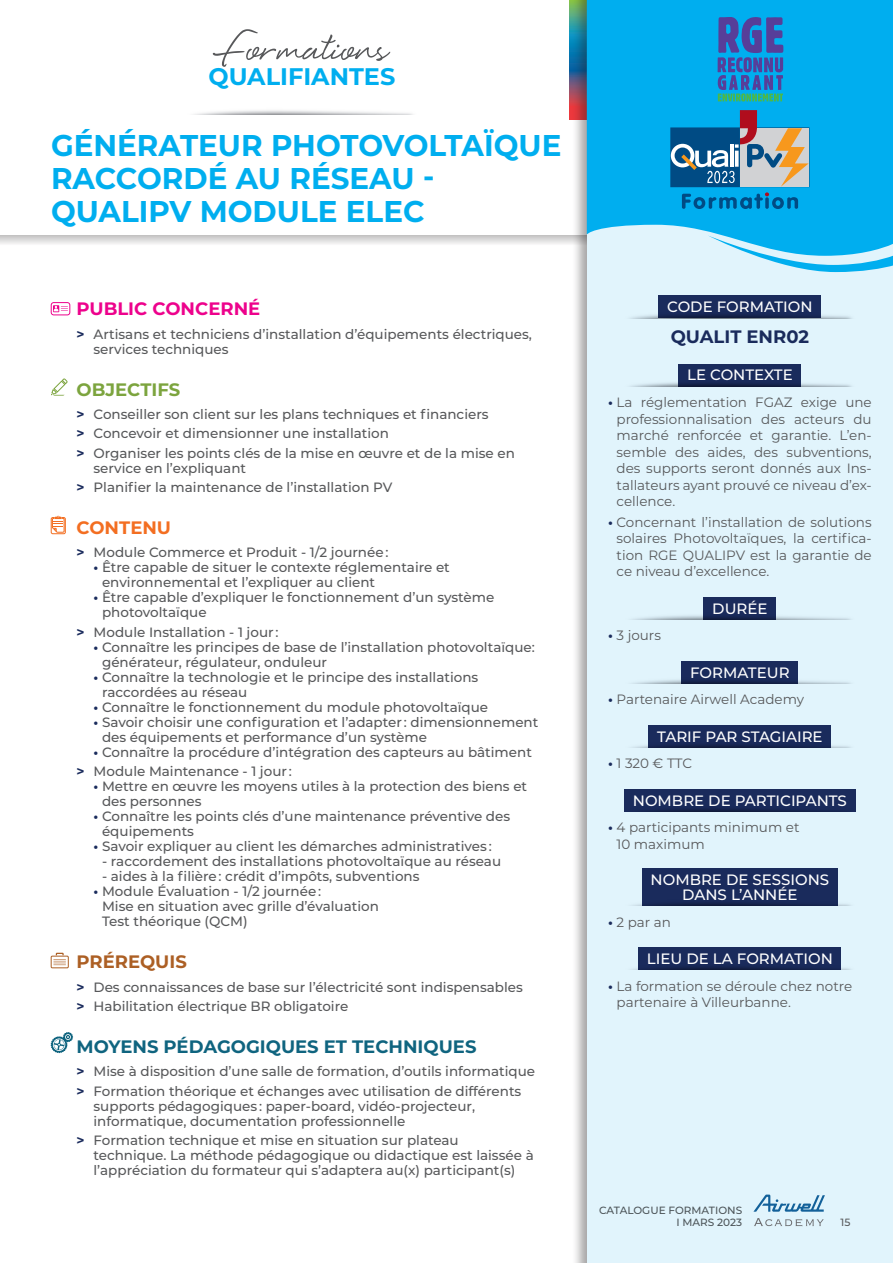
<style>
.page{position:relative;width:893px;height:1263px;background:#fff}
.page>*{position:absolute;margin:0;border:0;box-sizing:border-box;transform-origin:0 0}
.t1{font:69px "Eye Catching";color:#57585a}
.t2{font:700 30px/33px "Montserrat";color:#00aeef}
.t3{font:700 24px "Montserrat";color:#00aeef}
.t4{font:700 18px "Montserrat";color:#0f647f}
.t5{font:700 18px "Montserrat";color:#ed028c}
.t6{font:700 18px "Montserrat";color:#1a2b5c}
.t7{font:700 18px "Montserrat";color:#7ca43e}
.t8{font:700 18px "Montserrat";color:#ac5f24}
.t9{font:700 18px "Montserrat";color:#f36e21}
.t10{font:500 15px/15px "Montserrat";color:#fff;text-align:center}
.t11{font:500 13.5px/15px "Montserrat";color:#57585a}
.t12{font:13.5px/16.5px "Montserrat";color:#57585a;text-align:justify}
.t13{font:500 10.5px/12px "Montserrat";color:#57585a}
.s1{font-weight:700;color:#1a2b5c}
</style>
<div class="page">
<svg style="left:570px;top:0;width:2px;height:119px"></svg>
<div style="left:572px;top:0;width:321px;height:1263px;background:#231f20;opacity:.4"></div>
<div style="left:587px;top:0;width:306px;height:1263px;background:#e1f4fc"></div>
<div style="left:659px;top:296px;width:162px;height:22px;background:#1a2b5c"></div>
<div style="left:679px;top:364px;width:122px;height:22px;background:#1a2b5c"></div>
<div style="left:704px;top:597px;width:72px;height:22px;background:#1a2b5c"></div>
<div style="left:682px;top:661px;width:116px;height:22px;background:#1a2b5c"></div>
<div style="left:649px;top:725px;width:182px;height:22px;background:#1a2b5c"></div>
<div style="left:624px;top:789px;width:231px;height:22px;background:#1a2b5c"></div>
<div style="left:642px;top:868px;width:196px;height:38px;background:#1a2b5c"></div>
<div style="left:638px;top:947px;width:203px;height:23px;background:#1a2b5c"></div>
<img style="left:632px;top:311px;width:219px;height:7px">
<img style="left:632px;top:379px;width:219px;height:7px">
<img style="left:632px;top:612px;width:219px;height:8px">
<img style="left:636px;top:676px;width:213px;height:7px">
<img style="left:636px;top:740px;width:213px;height:7px">
<img style="left:649px;top:804px;width:207px;height:7px">
<svg style="left:53px;top:305px;width:15px;height:7px"></svg>
<div style="left:51px;top:302px;width:19px;height:13px;border:1px solid #ed028c;border-radius:2px"></div>
<svg style="left:51px;top:378px;width:17px;height:18px"></svg>
<svg style="left:51px;top:516px;width:15px;height:18px"></svg>
<svg style="left:51px;top:953px;width:18px;height:15px"></svg>
<svg style="left:51px;top:1032px;width:22px;height:21px"></svg>
<div style="left:0;top:235px;width:587px;height:20px;background:linear-gradient(to bottom,#d2d1d1,#fff)"></div>
<svg style="left:587px;top:0;width:306px;height:272px;background:#1eb7f0"></svg>
<svg style="left:718px;top:17px;width:65px;height:85px;background:#3174b8"></svg>
<svg style="left:671px;top:110px;width:138px;height:99px;background:#4f93b3"></svg>
<svg style="left:753px;top:1194px;width:72px;height:18px"></svg>
<svg style="left:754px;top:1218px;width:70px;height:8px"></svg>
<h1 class="t1" style="left:216px;top:21px;width:173px">Formations</h1>
<h3 class="t3" style="left:208px;top:59px;width:188px">QUALIFIANTES</h3>
<h2 class="t2" style="left:51px;top:128px;width:512px">GÉNÉRATEUR PHOTOVOLTAÏQUE<br>RACCORDÉ AU RÉSEAU -<br>QUALIPV MODULE ELEC</h2>
<h3 class="t5" style="left:77px;top:296px;width:185px">PUBLIC CONCERNÉ</h3>
<p class="t11" style="left:94px;top:326px;width:440px;text-indent:-17px"><span class="s1">&gt;</span> Artisans et techniciens d’installation d’équipements électriques, services techniques</p>
<h3 class="t7" style="left:77px;top:376px;width:105px">OBJECTIFS</h3>
<p class="t11" style="left:77px;top:404px;width:440px;line-height:19.2px"><span class="s1">&gt;</span> Conseiller son client sur les plans techniques et financiers<br><span class="s1">&gt;</span> Concevoir et dimensionner une installation<br><span class="s1">&gt;</span> Organiser les points clés de la mise en œuvre et de la mise en</p>
<p class="t11" style="left:77px;top:458px;width:317px;line-height:19.2px;text-indent:17px">service en l’expliquant<br><span class="s1">&gt;</span> Planifier la maintenance de l’installation PV</p>
<h3 class="t9" style="left:77px;top:514px;width:96px">CONTENU</h3>
<p class="t11" style="left:77px;top:545px;width:314px"><span class="s1">&gt;</span> Module Commerce et Produit - 1/2 journée :</p>
<p class="t11" style="left:102px;top:560px;width:349px;text-indent:-9px"><span class="s1">•</span> Être capable de situer le contexte réglementaire et environnemental et l’expliquer au client</p>
<p class="t11" style="left:102px;top:590px;width:394px;text-indent:-9px"><span class="s1">•</span> Être capable d’expliquer le fonctionnement d’un système photovoltaïque</p>
<p class="t11" style="left:77px;top:624px;width:204px"><span class="s1">&gt;</span> Module Installation - 1 jour :</p>
<p class="t11" style="left:102px;top:639px;width:434px;text-indent:-9px"><span class="s1">•</span> Connaître les principes de base de l’installation photovoltaïque: générateur, régulateur, onduleur</p>
<p class="t11" style="left:102px;top:669px;width:378px;text-indent:-9px"><span class="s1">•</span> Connaître la technologie et le principe des installations raccordées au réseau</p>
<p class="t11" style="left:94px;top:699px;width:396px"><span class="s1">•</span> Connaître le fonctionnement du module photovoltaïque</p>
<p class="t11" style="left:102px;top:714px;width:438px;text-indent:-9px"><span class="s1">•</span> Savoir choisir une configuration et l’adapter : dimensionnement des équipements et performance d’un système</p>
<p class="t11" style="left:77px;top:742px;width:457px;line-height:19.2px;text-indent:17px"><span class="s1">•</span> Connaître la procédure d’intégration des capteurs au bâtiment <span class="s1">&gt;</span> Module Maintenance - 1 jour :</p>
<p class="t11" style="left:102px;top:778px;width:427px;text-indent:-9px"><span class="s1">•</span> Mettre en œuvre les moyens utiles à la protection des biens et des personnes</p>
<p class="t11" style="left:102px;top:808px;width:410px;text-indent:-9px"><span class="s1">•</span> Connaître les points clés d’une maintenance préventive des équipements</p>
<p class="t11" style="left:94px;top:838px;width:400px"><span class="s1">•</span> Savoir expliquer au client les démarches administratives :</p>
<p class="t11" style="left:102px;top:853px;width:401px">- raccordement des installations photovoltaïque au réseau</p>
<p class="t11" style="left:102px;top:868px;width:319px">- aides à la filière : crédit d’impôts, subventions</p>
<p class="t11" style="left:102px;top:883px;width:278px;text-indent:-9px"><span class="s1">•</span> Module Évaluation - 1/2 journée :<br>Mise en situation avec grille d’évaluation<br>Test théorique (QCM)</p>
<h3 class="t8" style="left:77px;top:949px;width:112px">PRÉREQUIS</h3>
<p class="t11" style="left:77px;top:976px;width:448px;line-height:19.2px"><span class="s1">&gt;</span> Des connaissances de base sur l’électricité sont indispensables <span class="s1">&gt;</span> Habilitation électrique BR obligatoire</p>
<h3 class="t4" style="left:77px;top:1033px;width:401px">MOYENS PÉDAGOGIQUES ET TECHNIQUES</h3>
<p class="t11" style="left:77px;top:1061px;width:460px;line-height:19.2px"><span class="s1">&gt;</span> Mise à disposition d’une salle de formation, d’outils informatique <span class="s1">&gt;</span> Formation théorique et échanges avec utilisation de différents</p>
<p class="t11" style="left:94px;top:1098px;width:383px">supports pédagogiques : paper-board, vidéo-projecteur, informatique, documentation professionnelle</p>
<p class="t11" style="left:94px;top:1132px;width:442px;text-indent:-17px"><span class="s1">&gt;</span> Formation technique et mise en situation sur plateau technique. La méthode pédagogique ou didactique est laissée à l’appréciation du formateur qui s’adaptera au(x) participant(s)</p>
<p class="t10" style="left:667px;top:299px;width:147px">CODE FORMATION</p>
<h3 class="t6" style="left:671px;top:324px;width:140px">QUALIT ENR02</h3>
<p class="t10" style="left:687px;top:367px;width:107px">LE CONTEXTE</p>
<p class="t12" style="left:617px;top:394px;width:257px;text-indent:-9px"><span class="s1">•</span> La réglementation FGAZ exige une professionnalisation des acteurs du marché renforcée et garantie. L’en&shy;semble des aides, des subventions, des supports seront donnés aux Ins&shy;tallateurs ayant prouvé ce niveau d’ex&shy;cellence.</p>
<p class="t12" style="left:617px;top:513px;width:257px;text-indent:-9px"><span class="s1">•</span> Concernant l’installation de solutions solaires Photovoltaïques, la certifica&shy;tion RGE QUALIPV est la garantie de ce niveau d’excellence.</p>
<p class="t10" style="left:712px;top:600px;width:57px">DURÉE</p>
<p class="t12" style="left:608px;top:627px;width:54px"><span class="s1">•</span> 3 jours</p>
<p class="t10" style="left:690px;top:664px;width:101px">FORMATEUR</p>
<p class="t12" style="left:608px;top:691px;width:198px"><span class="s1">•</span> Partenaire Airwell Academy</p>
<p class="t10" style="left:657px;top:728px;width:167px">TARIF PAR STAGIAIRE</p>
<p class="t12" style="left:608px;top:755px;width:86px"><span class="s1">•</span> 1 320 € TTC</p>
<p class="t10" style="left:633px;top:792px;width:216px">NOMBRE DE PARTICIPANTS</p>
<p class="t12" style="left:617px;top:819px;width:184px;text-indent:-9px"><span class="s1">•</span> 4 participants minimum et<br>10 maximum</p>
<p class="t10" style="left:651px;top:871px;width:180px">NOMBRE DE SESSIONS<br>DANS L’ANNÉE</p>
<p class="t12" style="left:608px;top:913px;width:64px"><span class="s1">•</span> 2 par an</p>
<p class="t10" style="left:647px;top:950px;width:187px">LIEU DE LA FORMATION</p>
<p class="t12" style="left:617px;top:977px;width:237px;text-indent:-9px"><span class="s1">•</span> La formation se déroule chez notre partenaire à Villeurbanne.</p>
<p class="t13" style="left:676px;top:1204px;width:67px;text-indent:-77px">CATALOGUE FORMATIONS<br>I mars</p>
<p class="t13" style="left:717px;top:1216px;width:27px">2023</p>
<p class="t13" style="left:840px;top:1216px;width:11px">15</p>
</div>
